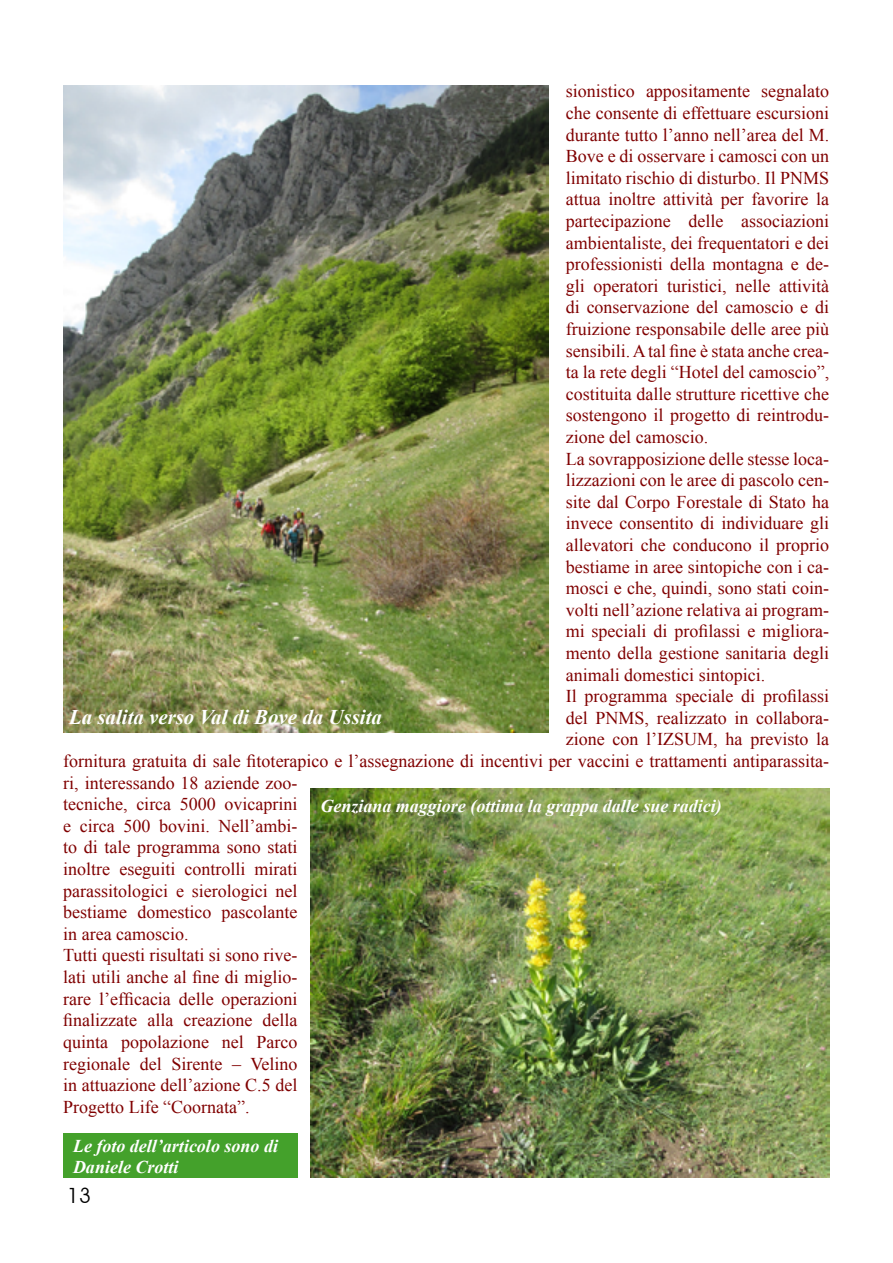
<style>
.page{position:relative;width:893px;height:1263px;background:#fff}
.page>*{position:absolute;margin:0;border:0;box-sizing:border-box;transform-origin:0 0}
.t1{font:21px "Avant Garde IT Cby BT";color:#000}
.t2{font:italic 700 20.85px "Times New Roman";color:#fff}
.t3{font:18px "Times New Roman";color:#800000}
.t4{font:italic 700 18px/21px "Times New Roman";color:#fff}
</style>
<div class="page">
<img style="left:63px;top:85px;width:486px;height:647px">
<div style="left:63px;top:1133px;width:235px;height:45px;background:#44a12b"></div>
<img style="left:310px;top:789px;width:519px;height:389px">
<p class="t3" style="left:566px;top:79px;width:265px">sionistico appositamente segnalato</p>
<p class="t3" style="left:566px;top:101px;width:265px">che consente di effettuare escursioni</p>
<p class="t3" style="left:566px;top:122px;width:265px">durante tutto l’anno nell’area del M.</p>
<p class="t3" style="left:566px;top:144px;width:265px">Bove e di osservare i camosci con un</p>
<p class="t3" style="left:566px;top:166px;width:265px">limitato rischio di disturbo. Il PNMS</p>
<p class="t3" style="left:566px;top:187px;width:265px">attua inoltre attività per favorire la</p>
<p class="t3" style="left:566px;top:209px;width:265px">partecipazione delle associazioni</p>
<p class="t3" style="left:566px;top:230px;width:265px">ambientaliste, dei frequentatori e dei</p>
<p class="t3" style="left:566px;top:252px;width:265px">professionisti della montagna e de-</p>
<p class="t3" style="left:566px;top:274px;width:265px">gli operatori turistici, nelle attività</p>
<p class="t3" style="left:566px;top:295px;width:265px">di conservazione del camoscio e di</p>
<p class="t3" style="left:566px;top:317px;width:265px">fruizione responsabile delle aree più</p>
<p class="t3" style="left:566px;top:338px;width:265px">sensibili. A tal fine è stata anche crea-</p>
<p class="t3" style="left:566px;top:360px;width:265px">ta la rete degli “Hotel del camoscio”,</p>
<p class="t3" style="left:566px;top:382px;width:265px">costituita dalle strutture ricettive che</p>
<p class="t3" style="left:566px;top:403px;width:265px">sostengono il progetto di reintrodu-</p>
<p class="t3" style="left:566px;top:425px;width:144px">zione del camoscio.</p>
<p class="t3" style="left:566px;top:446px;width:265px">La sovrapposizione delle stesse loca-</p>
<p class="t3" style="left:566px;top:468px;width:265px">lizzazioni con le aree di pascolo cen-</p>
<p class="t3" style="left:566px;top:490px;width:265px">site dal Corpo Forestale di Stato ha</p>
<p class="t3" style="left:566px;top:511px;width:265px">invece consentito di individuare gli</p>
<p class="t3" style="left:566px;top:533px;width:265px">allevatori che conducono il proprio</p>
<p class="t3" style="left:566px;top:554px;width:265px">bestiame in aree sintopiche con i ca-</p>
<p class="t3" style="left:566px;top:576px;width:265px">mosci e che, quindi, sono stati coin-</p>
<p class="t3" style="left:566px;top:598px;width:265px">volti nell’azione relativa ai program-</p>
<p class="t3" style="left:566px;top:619px;width:265px">mi speciali di profilassi e migliora-</p>
<p class="t3" style="left:566px;top:641px;width:265px">mento della gestione sanitaria degli</p>
<p class="t3" style="left:566px;top:662px;width:201px">animali domestici sintopici.</p>
<p class="t3" style="left:566px;top:684px;width:265px">Il programma speciale di profilassi</p>
<p class="t3" style="left:566px;top:706px;width:265px">del PNMS, realizzato in collabora-</p>
<p class="t3" style="left:566px;top:727px;width:265px">zione con l’IZSUM, ha previsto la</p>
<p class="t3" style="left:63px;top:749px;width:767px">fornitura gratuita di sale fitoterapico e l’assegnazione di incentivi per vaccini e trattamenti antiparassita-</p>
<p class="t3" style="left:63px;top:770px;width:236px">ri, interessando 18 aziende zoo-</p>
<p class="t3" style="left:63px;top:792px;width:236px">tecniche, circa 5000 ovicaprini</p>
<p class="t3" style="left:63px;top:814px;width:236px">e circa 500 bovini. Nell’ambi-</p>
<p class="t3" style="left:63px;top:835px;width:236px">to di tale programma sono stati</p>
<p class="t3" style="left:63px;top:857px;width:236px">inoltre eseguiti controlli mirati</p>
<p class="t3" style="left:63px;top:878px;width:236px">parassitologici e sierologici nel</p>
<p class="t3" style="left:63px;top:900px;width:236px">bestiame domestico pascolante</p>
<p class="t3" style="left:63px;top:922px;width:127px">in area camoscio.</p>
<p class="t3" style="left:63px;top:943px;width:236px">Tutti questi risultati si sono rive-</p>
<p class="t3" style="left:63px;top:965px;width:236px">lati utili anche al fine di miglio-</p>
<p class="t3" style="left:63px;top:986px;width:236px">rare l’efficacia delle operazioni</p>
<p class="t3" style="left:63px;top:1008px;width:236px">finalizzate alla creazione della</p>
<p class="t3" style="left:63px;top:1030px;width:236px">quinta popolazione nel Parco</p>
<p class="t3" style="left:63px;top:1051px;width:236px">regionale del Sirente – Velino</p>
<p class="t3" style="left:63px;top:1073px;width:236px">in attuazione dell’azione C.5 del</p>
<p class="t3" style="left:63px;top:1094px;width:188px">Progetto Life “Coornata”.</p>
<p class="t2" style="left:69px;top:702px;width:314px">La salita verso Val di Bove da Ussita</p>
<p class="t4" style="left:320px;top:795px;width:403px">Genziana maggiore (ottima la grappa dalle sue radici)</p>
<p class="t4" style="left:73px;top:1134px;width:207px">Le foto dell’articolo sono di<br>Daniele Crotti</p>
<p class="t1" style="left:67px;top:1183px;width:25px">13</p>
</div>
